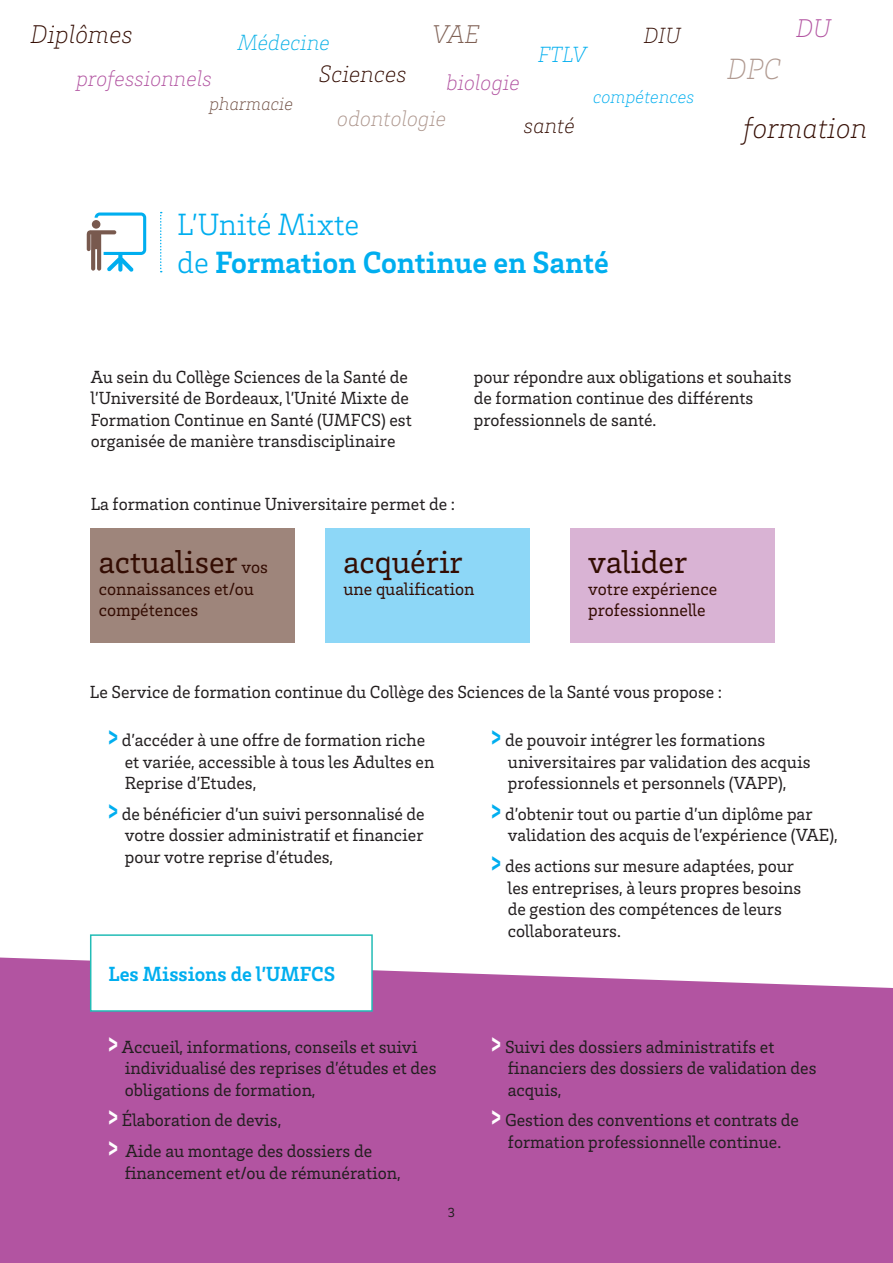
<style>
.page{position:relative;width:893px;height:1263px;background:#fff}
.page>*{position:absolute;margin:0;border:0;box-sizing:border-box;transform-origin:0 0}
.t1{font:33px "Brix Slab";color:#340d03}
.t2{font:700 31.5px/37.8px "Brix Slab";color:#00aeef}
.t3{font:italic 200 30px "Brix Slab";color:#340d03}
.t4{font:italic 200 30px "Brix Slab";color:#b09990}
.t5{font:italic 200 26.25px "Brix Slab";color:#340d03}
.t6{font:italic 200 26.25px "Brix Slab";color:#7e5f53}
.t7{font:italic 200 26.25px "Brix Slab";color:#b254a1}
.t8{font:italic 200 24.3px "Brix Slab";color:#340d03}
.t9{font:italic 200 22.5px "Brix Slab";color:#b254a1}
.t10{font:italic 200 22.5px "Brix Slab";color:#ad968d}
.t11{font:italic 200 22.5px "Brix Slab";color:#0eb2e7}
.t12{font:italic 200 22.5px "Brix Slab";color:#340d03}
.t13{font:italic 200 22.5px "Brix Slab";color:#00aeef}
.t14{font:700 21px "Brix Slab";color:#00aeef}
.t15{font:italic 200 18.75px "Brix Slab";color:#00aeef}
.t16{font:italic 200 18.75px "Brix Slab";color:#6f4e42}
.t17{font:18px/21.6px "Brix Slab";color:#231f20}
.t18{font:18px/21.6px "Brix Slab";color:#340d03}
.t19{font:13.5px "Brix Slab";color:#231f20}
.s1{font-weight:300}
.s2{font-size:18px}
.s3{font-weight:700;font-size:31.8px;color:#00aeef}
.s4{font-weight:700;font-size:31.8px;color:#fff}
</style>
<div class="page">
<div style="left:0;top:957px;width:893px;height:306px;background:#b254a1"></div>
<div style="left:90px;top:528px;width:204px;height:114px;background:#9e857b"></div>
<div style="left:325px;top:528px;width:205px;height:114px;background:#8dd7f7"></div>
<div style="left:570px;top:528px;width:204px;height:114px;background:#d9b3d4"></div>
<div style="left:91px;top:935px;width:281px;height:76px;background:#fff"></div>
<div style="left:90px;top:934px;width:283px;height:78px;border:2px solid #22bcb6"></div>
<svg style="left:87px;top:212px;width:59px;height:60px"></svg>
<svg style="left:160px;top:212px;width:2px;height:60px"></svg>
<p class="t12" style="left:644px;top:20px;width:38px">DIU</p>
<p class="t7" style="left:796px;top:11px;width:37px">DU</p>
<p class="t4" style="left:727px;top:48px;width:55px">DPC</p>
<p class="t5" style="left:31px;top:16px;width:104px">Diplômes</p>
<p class="t6" style="left:432px;top:16px;width:49px">VAE</p>
<p class="t11" style="left:238px;top:27px;width:94px">Médecine</p>
<p class="t8" style="left:319px;top:58px;width:89px">Sciences</p>
<p class="t16" style="left:209px;top:91px;width:85px">pharmacie</p>
<p class="t13" style="left:538px;top:39px;width:50px">FTLV</p>
<p class="t9" style="left:77px;top:64px;width:137px">professionnels</p>
<p class="t9" style="left:446px;top:68px;width:75px">biologie</p>
<p class="t15" style="left:593px;top:84px;width:103px">compétences</p>
<p class="t10" style="left:337px;top:104px;width:111px">odontologie</p>
<p class="t3" style="left:743px;top:108px;width:126px">formation</p>
<p class="t12" style="left:524px;top:110px;width:53px">santé</p>
<p class="t2" style="left:177px;top:204px;width:433px"><span class="s1">L’Unité Mixte<br>de</span> Formation Continue en Santé</p>
<p class="t17" style="left:91px;top:365px;width:323px">Au sein du Collège Sciences de la Santé de l’Université de Bordeaux, l’Unité Mixte de Formation Continue en Santé (UMFCS) est organisée de manière transdisciplinaire</p>
<p class="t17" style="left:474px;top:365px;width:319px">pour répondre aux obligations et souhaits de formation continue des différents professionnels de santé.</p>
<p class="t17" style="left:91px;top:492px;width:366px">La formation continue Universitaire permet de :</p>
<p class="t1" style="left:99px;top:541px;width:171px">actualiser <span class="s2">vos</span></p>
<p class="t18" style="left:99px;top:577px;width:157px">connaissances et/ou compétences</p>
<p class="t1" style="left:343px;top:541px;width:121px">acquérir</p>
<p class="t18" style="left:343px;top:577px;width:133px">une qualification</p>
<p class="t1" style="left:588px;top:541px;width:101px">valider</p>
<p class="t18" style="left:588px;top:577px;width:130px">votre expérience professionnelle</p>
<p class="t17" style="left:90px;top:680px;width:634px">Le Service de formation continue du Collège des Sciences de la Santé vous propose :</p>
<p class="t17" style="left:125px;top:728px;width:311px;text-indent:-17px"><span class="s3">&gt;</span> d’accéder à une offre de formation riche et variée, accessible à tous les Adultes en<br>Reprise d’Etudes,</p>
<p class="t17" style="left:125px;top:802px;width:301px;text-align:justify;text-indent:-17px"><span class="s3">&gt;</span> de bénéficier d’un suivi personnalisé de votre dossier administratif et financier pour votre reprise d’études,</p>
<p class="t14" style="left:108px;top:960px;width:228px">Les Missions de l’UMFCS</p>
<p class="t17" style="left:125px;top:1035px;width:313px;text-indent:-17px"><span class="s4">&gt;</span> Accueil, informations, conseils et suivi individualisé des reprises d’études et des obligations de formation,</p>
<p class="t17" style="left:108px;top:1109px;width:175px"><span class="s4">&gt;</span> Élaboration de devis,</p>
<p class="t17" style="left:125px;top:1139px;width:278px;text-indent:-17px"><span class="s4">&gt;</span> Aide au montage des dossiers de financement et/ou de rémunération,</p>
<p class="t19" style="left:448px;top:1204px;width:9px">3</p>
<p class="t17" style="left:508px;top:728px;width:304px;text-indent:-17px"><span class="s3">&gt;</span> de pouvoir intégrer les formations universitaires par validation des acquis professionnels et personnels (VAPP),</p>
<p class="t17" style="left:508px;top:802px;width:331px;text-indent:-17px"><span class="s3">&gt;</span> d’obtenir tout ou partie d’un diplôme par validation des acquis de l’expérience (VAE),</p>
<p class="t17" style="left:508px;top:854px;width:295px;text-indent:-17px"><span class="s3">&gt;</span> des actions sur mesure adaptées, pour les entreprises, à leurs propres besoins de gestion des compétences de leurs collaborateurs.</p>
<p class="t17" style="left:508px;top:1035px;width:310px;text-indent:-17px"><span class="s4">&gt;</span> Suivi des dossiers administratifs et financiers des dossiers de validation des acquis,</p>
<p class="t17" style="left:491px;top:1109px;width:310px;text-align:center"><span class="s4">&gt;</span> Gestion des conventions et contrats de formation professionnelle continue.</p>
</div>
